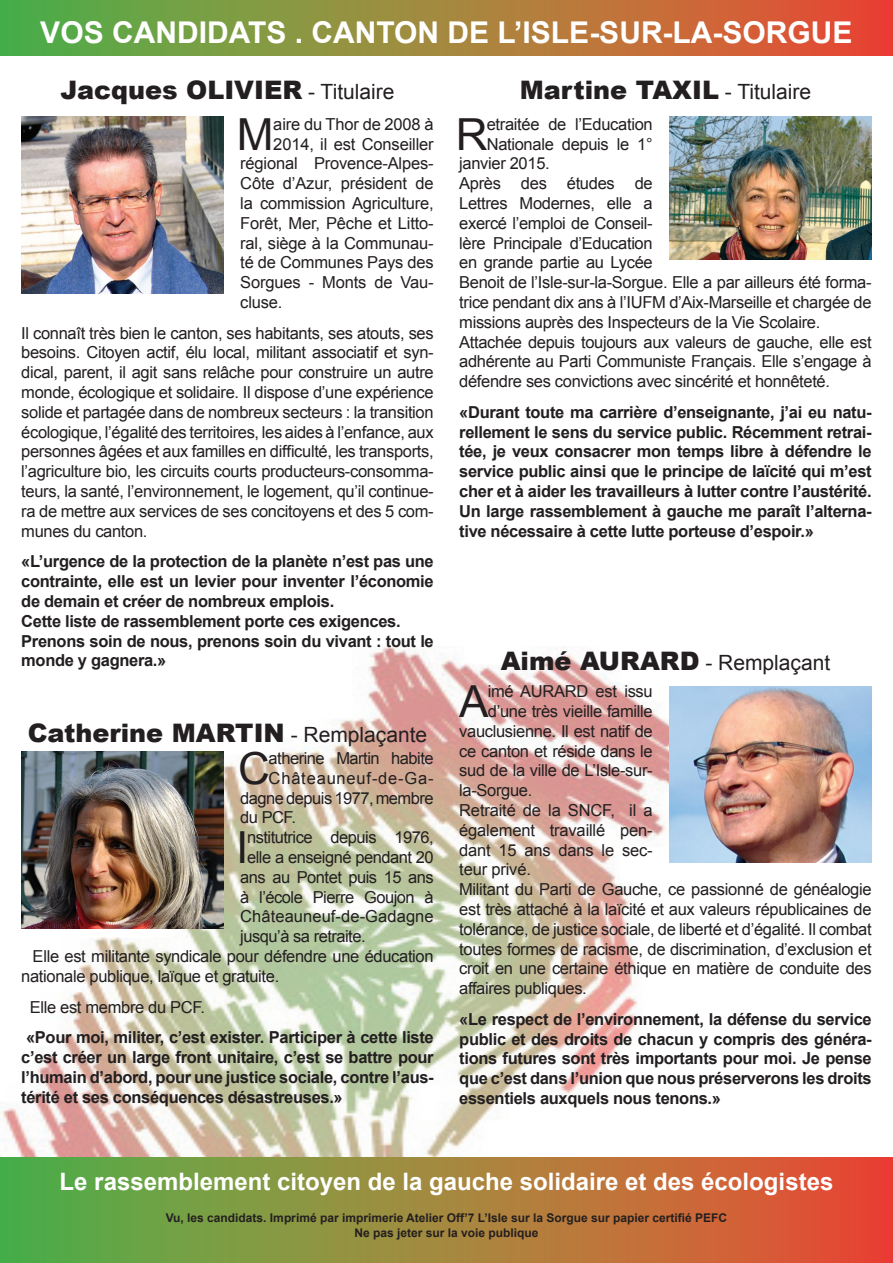
<style>
.page{position:relative;width:893px;height:1263px;background:#fff}
.page>*{position:absolute;margin:0;border:0;box-sizing:border-box;transform-origin:0 0}
.t1{font:44.1px "Arial";color:#231f20}
.t2{font:700 30px "Arial";color:#fff}
.t3{font:900 25.5px "Arial";color:#231f20}
.t4{font:700 24px "Arial";color:#fff}
.t5{font:21px "Arial";color:#231f20}
.t6{font:16.5px/19.8px "Arial";letter-spacing:-.02em;color:#231f20;text-align:justify}
.t7{font:700 16.5px/19.8px "Arial";letter-spacing:-.02em;color:#231f20;text-align:justify}
.t8{font:16.5px "Arial";letter-spacing:.005em;color:#231f20}
.t9{font:16.5px "Arial";letter-spacing:.05em;color:#231f20}
.t10{font:700 12px/14.4px "Arial";color:#231f20;text-align:center}
.s1{font-weight:400;font-size:21px}
.s2{font-weight:900;font-size:25.5px}
</style>
<div class="page">
<svg style="left:0;top:0;width:893px;height:55px;background:#a0823e"></svg>
<img style="left:0;top:646px;width:680px;height:512px">
<img style="left:21px;top:117px;width:202px;height:176px">
<img style="left:670px;top:117px;width:202px;height:142px">
<img style="left:670px;top:686px;width:202px;height:177px">
<svg style="left:0;top:1158px;width:893px;height:105px;background:#a0823e"></svg>
<img style="left:21px;top:751px;width:202px;height:177px">
<h2 class="t2" style="left:40px;top:13px;width:814px">VOS CANDIDATS . CANTON DE L’ISLE-SUR-LA-SORGUE</h2>
<h3 class="t3" style="left:60px;top:71px;width:336px">Jacques OLIVIER <span class="s1">- Titulaire</span></h3>
<h1 class="t1" style="left:237px;top:105px;width:38px">M</h1>
<p class="t6" style="left:273px;top:114px;width:162px">aire du Thor de 2008 à</p>
<p class="t6" style="left:273px;top:134px;width:162px">2014, il est Conseiller</p>
<p class="t6" style="left:240px;top:154px;width:195px">régional Provence-Alpes-</p>
<p class="t6" style="left:240px;top:174px;width:195px">Côte d’Azur, président de</p>
<p class="t6" style="left:240px;top:194px;width:195px">la commission Agriculture,</p>
<p class="t6" style="left:240px;top:213px;width:195px">Forêt, Mer, Pêche et Litto-</p>
<p class="t6" style="left:240px;top:233px;width:195px">ral, siège à la Communau-</p>
<p class="t6" style="left:240px;top:253px;width:195px">té de Communes Pays des</p>
<p class="t6" style="left:240px;top:273px;width:195px">Sorgues - Monts de Vau-</p>
<p class="t6" style="left:240px;top:293px;width:44px">cluse.</p>
<p class="t6" style="left:21px;top:323px;width:414px">Il connaît très bien le canton, ses habitants, ses atouts, ses besoins. Citoyen actif, élu local, militant associatif et syn&shy;dical, parent, il agit sans relâche pour construire un autre monde, écologique et solidaire. Il dispose d’une expérience solide et partagée dans de nombreux secteurs : la transition écologique, l’égalité des territoires, les aides à l’enfance, aux personnes âgées et aux familles en difficulté, les transports, l’agriculture bio, les circuits courts producteurs-consomma&shy;teurs, la santé, l’environnement, le logement, qu’il continue&shy;ra de mettre aux services de ses concitoyens et des 5 com&shy;munes du canton.</p>
<p class="t7" style="left:21px;top:552px;width:414px;text-align:left">«L’urgence de la protection de la planète n’est pas une contrainte, elle est un levier pour inventer l’économie de demain et créer de nombreux emplois.<br>Cette liste de rassemblement porte ces exigences.<br>Prenons soin de nous, prenons soin du vivant : tout le monde y gagnera.»</p>
<h3 class="t3" style="left:28px;top:714px;width:401px">Catherine MARTIN <span class="s1">- Remplaçante</span></h3>
<h1 class="t1" style="left:238px;top:739px;width:33px">C</h1>
<p class="t6" style="left:269px;top:748px;width:167px">atherine Martin habite</p>
<p class="t9" style="left:269px;top:767px;width:167px">Châteauneuf-de-Ga-</p>
<p class="t6" style="left:240px;top:788px;width:195px">dagne depuis 1977, membre</p>
<p class="t6" style="left:240px;top:808px;width:57px">du PCF.</p>
<h1 class="t1" style="left:236px;top:819px;width:14px">I</h1>
<p class="t6" style="left:247px;top:828px;width:188px">nstitutrice depuis 1976,</p>
<p class="t6" style="left:247px;top:847px;width:188px">elle a enseigné pendant 20</p>
<p class="t6" style="left:240px;top:867px;width:195px">ans au Pontet puis 15 ans</p>
<p class="t6" style="left:240px;top:887px;width:195px">à l’école Pierre Goujon à</p>
<p class="t8" style="left:240px;top:906px;width:195px">Châteauneuf-de-Gadagne</p>
<p class="t6" style="left:240px;top:927px;width:127px">jusqu’à sa retraite.</p>
<p class="t6" style="left:33px;top:946px;width:402px">Elle est militante syndicale pour défendre une éducation</p>
<p class="t6" style="left:21px;top:966px;width:260px">nationale publique, laïque et gratuite.</p>
<p class="t6" style="left:30px;top:997px;width:177px">Elle est membre du PCF.</p>
<p class="t7" style="left:21px;top:1028px;width:414px">«Pour moi, militer, c’est exister. Participer à cette liste c’est créer un large front unitaire, c’est se battre pour l’humain d’abord, pour une justice sociale, contre l’aus&shy;térité et ses conséquences désastreuses.»</p>
<h3 class="t3" style="left:520px;top:71px;width:293px">Martine TAXIL <span class="s1">- Titulaire</span></h3>
<h1 class="t1" style="left:456px;top:105px;width:33px">R</h1>
<p class="t6" style="left:487px;top:114px;width:167px">etraitée de l’Education</p>
<p class="t6" style="left:487px;top:134px;width:167px">Nationale depuis le 1°</p>
<p class="t6" style="left:459px;top:154px;width:92px">janvier 2015.</p>
<p class="t6" style="left:459px;top:174px;width:195px">Après des études de</p>
<p class="t6" style="left:459px;top:194px;width:195px">Lettres Modernes, elle a</p>
<p class="t6" style="left:459px;top:213px;width:195px">exercé l’emploi de Conseil-</p>
<p class="t6" style="left:459px;top:233px;width:195px">lère Principale d’Education</p>
<p class="t6" style="left:459px;top:253px;width:195px">en grande partie au Lycée</p>
<p class="t6" style="left:459px;top:273px;width:414px">Benoit de l’Isle-sur-la-Sorgue. Elle a par ailleurs été forma-</p>
<p class="t6" style="left:459px;top:293px;width:414px">trice pendant dix ans à l’IUFM d’Aix-Marseille et chargée de</p>
<p class="t6" style="left:459px;top:312px;width:363px">missions auprès des Inspecteurs de la Vie Scolaire.</p>
<p class="t6" style="left:459px;top:332px;width:414px">Attachée depuis toujours aux valeurs de gauche, elle est</p>
<p class="t6" style="left:459px;top:352px;width:414px">adhérente au Parti Communiste Français. Elle s’engage à</p>
<p class="t6" style="left:459px;top:372px;width:372px">défendre ses convictions avec sincérité et honnêteté.</p>
<p class="t7" style="left:459px;top:403px;width:414px">«Durant toute ma carrière d’enseignante, j’ai eu natu&shy;rellement le sens du service public. Récemment retrai&shy;tée, je veux consacrer mon temps libre à défendre le service public ainsi que le principe de laïcité qui m’est cher et à aider les travailleurs à lutter contre l’austérité.<br>Un large rassemblement à gauche me paraît l’alterna&shy;tive nécessaire à cette lutte porteuse d’espoir.»</p>
<p class="t5" style="left:501px;top:649px;width:331px"><span class="s2">Aimé AURARD</span> - Remplaçant</p>
<h1 class="t1" style="left:459px;top:673px;width:31px">A</h1>
<p class="t6" style="left:488px;top:682px;width:166px">imé AURARD est issu</p>
<p class="t6" style="left:488px;top:701px;width:166px">d’une très vieille famille</p>
<p class="t6" style="left:459px;top:721px;width:195px">vauclusienne. Il est natif de</p>
<p class="t6" style="left:459px;top:741px;width:195px">ce canton et réside dans le</p>
<p class="t6" style="left:459px;top:761px;width:195px">sud de la ville de L’Isle-sur-</p>
<p class="t6" style="left:459px;top:781px;width:75px">la-Sorgue.</p>
<p class="t6" style="left:459px;top:800px;width:195px">Retraité de la SNCF, il a</p>
<p class="t6" style="left:459px;top:820px;width:195px">également travaillé pen-</p>
<p class="t6" style="left:459px;top:840px;width:195px">dant 15 ans dans le sec-</p>
<p class="t6" style="left:459px;top:860px;width:73px">teur privé.</p>
<p class="t6" style="left:459px;top:880px;width:414px">Militant du Parti de Gauche, ce passionné de généalogie</p>
<p class="t6" style="left:459px;top:899px;width:414px">est très attaché à la laïcité et aux valeurs républicaines de</p>
<p class="t6" style="left:459px;top:919px;width:414px">tolérance, de justice sociale, de liberté et d’égalité. Il combat</p>
<p class="t6" style="left:459px;top:939px;width:414px">toutes formes de racisme, de discrimination, d’exclusion et</p>
<p class="t6" style="left:459px;top:959px;width:414px">croit en une certaine éthique en matière de conduite des</p>
<p class="t6" style="left:459px;top:979px;width:129px">affaires publiques.</p>
<p class="t7" style="left:459px;top:1010px;width:414px">«Le respect de l’environnement, la défense du service public et des droits de chacun y compris des généra&shy;tions futures sont très importants pour moi. Je pense que c’est dans l’union que nous préserverons les droits essentiels auxquels nous tenons.»</p>
<h3 class="t4" style="left:60px;top:1166px;width:775px">Le rassemblement citoyen de la gauche solidaire et des écologistes</h3>
<p class="t10" style="left:166px;top:1211px;width:563px">Vu, les candidats. Imprimé par imprimerie Atelier Off’7 L’Isle sur la Sorgue sur papier certifié PEFC<br>Ne pas jeter sur la voie publique</p>
</div>
